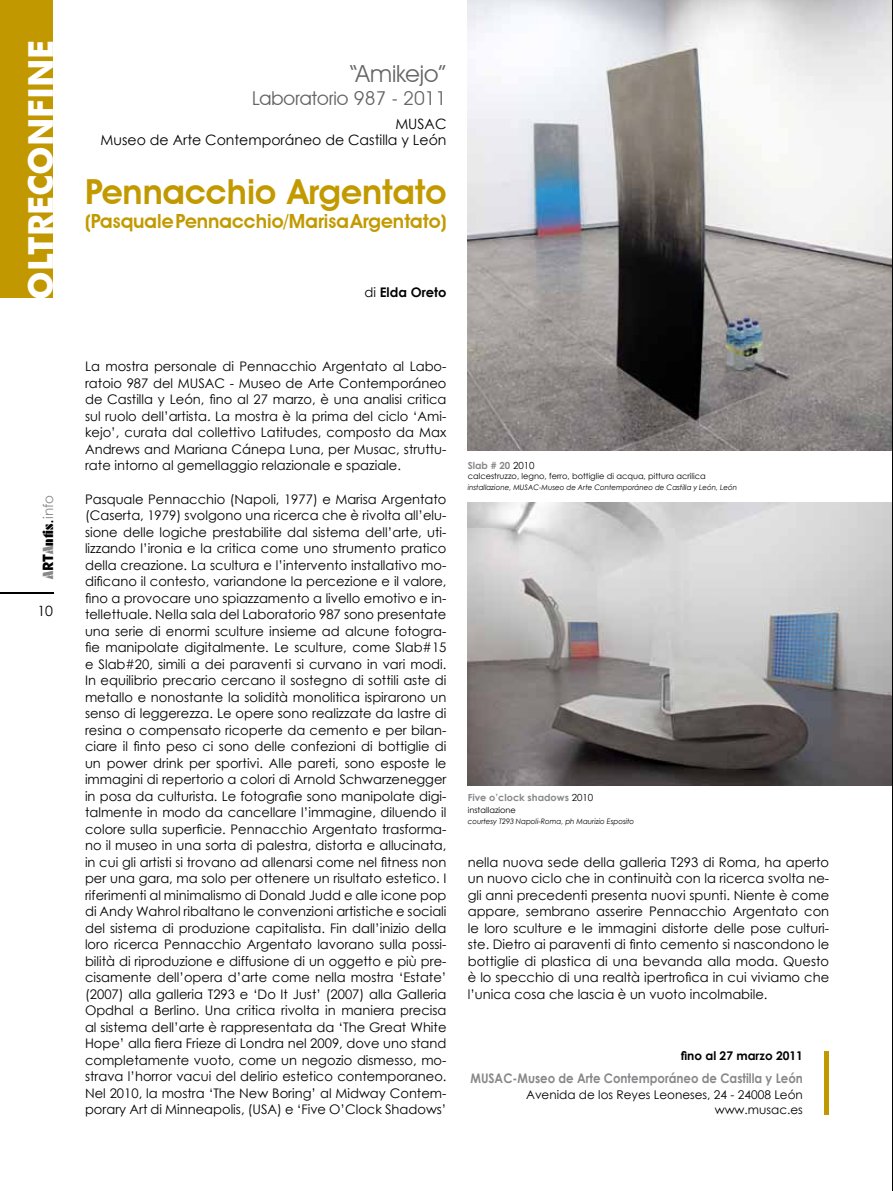
<style>
.page{position:relative;width:893px;height:1191px;background:#fff}
.page>*{position:absolute;margin:0;border:0;box-sizing:border-box;transform-origin:0 0}
.t1{font:600 34.5px "Avant Garde IT Cby BT";color:#c29a00}
.t2{font:700 34.5px "Futura BT";color:#fff}
.t3{font:23.55px "Avant Garde IT Cby BT";color:#646567}
.t4{font:600 19.5px "Avant Garde IT Cby BT";color:#c29a00}
.t5{font:19.2px "Avant Garde IT Cby BT";color:#646567}
.t6{font:14.25px/16.5px "Century Gothic";color:#000;text-align:right}
.t7{font:14.1px "Futura Black BT";color:#000}
.t8{font:14.1px "Century Gothic";color:#000}
.t9{font:13.2px/16.5px "Century Gothic";color:#000;text-align:justify}
.t10{font:700 13.2px "Century Gothic";color:#87888a;scale:.89 1}
.t11{font:700 13.2px "Century Gothic";color:#000}
.t12{font:12px/15px "Century Gothic";color:#000;text-align:right}
.t13{font:700 12px "Century Gothic";color:#000}
.t14{font:700 9.75px "Century Gothic";color:#87888a}
.t15{font:8.25px "Century Gothic";color:#000}
.t16{font:italic 7.5px "Century Gothic";color:#000;scale:.95 1}
.s1{color:#87888a}
.s2{font-family:"Futura BT";font-weight:700;font-size:14.25px}
.s3{font-family:"Century Gothic";font-size:17.25px}
.s4{font-family:"Century Gothic";font-size:13.65px;color:#87888a}
.s5{color:#c29800}
.s6{font-weight:400}
.s7{font-weight:400;color:#000}
</style>
<div class="page">
<div style="left:0;top:0;width:53px;height:297px;background:#c29800"></div>
<img style="left:468px;top:0;width:423px;height:450px">
<div style="left:824px;top:1050px;width:5px;height:64px;background:#c29800"></div>
<img style="left:468px;top:502px;width:423px;height:283px">
<hr style="left:0;top:592px;width:53px;height:1px;background:#000">
<hr style="left:891px;top:0;width:2px;height:1191px;background:#000">
<h1 class="t2" style="left:20px;top:300px;width:262px;rotate:-90deg">OLTRECONFINE</h1>
<p class="t7" style="left:40px;top:579px;width:86px;rotate:-90deg"><span class="s1">A</span><span class="s2">RT</span><span class="s1">A</span>ntis<span class="s3">.</span><span class="s4">info</span></p>
<p class="t8" style="left:37px;top:601px;width:17px">10</p>
<h2 class="t3" style="left:349px;top:59px;width:99px">“Amikejo”</h2>
<h3 class="t5" style="left:252px;top:86px;width:196px">Laboratorio 987 - 2011</h3>
<p class="t6" style="left:101px;top:115px;width:347px">MUSAC<br>Museo de Arte Contemporáneo de Castilla y León</p>
<h1 class="t1" style="left:85px;top:171px;width:363px">Pen<span class="s5">na</span>cchio Argentato</h1>
<h3 class="t4" style="left:85px;top:209px;width:363px">(Pasquale Pennacchio/Marisa Argentato)</h3>
<p class="t11" style="left:365px;top:282px;width:83px"><span class="s6">di</span> Elda Oreto</p>
<p class="t9" style="left:85px;top:358px;width:363px">La mostra personale di Pennacchio Argentato al Labo&shy;ratoio 987 del MUSAC - Museo de Arte Contemporáneo de Castilla y León, fino al 27 marzo, è una analisi critica sul ruolo dell’artista. La mostra è la prima del ciclo ‘Ami&shy;kejo’, curata dal collettivo Latitudes, composto da Max Andrews and Mariana Cánepa Luna, per Musac, struttu&shy;rate intorno al gemellaggio relazionale e spaziale.</p>
<p class="t9" style="left:85px;top:490px;width:363px">Pasquale Pennacchio (Napoli, 1977) e Marisa Argentato (Caserta, 1979) svolgono una ricerca che è rivolta all’elu&shy;sione delle logiche prestabilite dal sistema dell’arte, uti&shy;lizzando l’ironia e la critica come uno strumento pratico della creazione. La scultura e l’intervento installativo mo&shy;dificano il contesto, variandone la percezione e il valore, fino a provocare uno spiazzamento a livello emotivo e in&shy;tellettuale. Nella sala del Laboratorio 987 sono presentate una serie di enormi sculture insieme ad alcune fotogra&shy;fie manipolate digitalmente. Le sculture, come Slab#15 e Slab#20, simili a dei paraventi si curvano in vari modi.<br>In equilibrio precario cercano il sostegno di sottili aste di metallo e nonostante la solidità monolitica ispirarono un senso di leggerezza. Le opere sono realizzate da lastre di resina o compensato ricoperte da cemento e per bilan&shy;ciare il finto peso ci sono delle confezioni di bottiglie di un power drink per sportivi. Alle pareti, sono esposte le immagini di repertorio a colori di Arnold Schwarzenegger in posa da culturista. Le fotografie sono manipolate digi&shy;talmente in modo da cancellare l’immagine, diluendo il colore sulla superficie. Pennacchio Argentato trasforma&shy;no il museo in una sorta di palestra, distorta e allucinata, in cui gli artisti si trovano ad allenarsi come nel fitness non per una gara, ma solo per ottenere un risultato estetico. I riferimenti al minimalismo di Donald Judd e alle icone pop di Andy Wahrol ribaltano le convenzioni artistiche e sociali del sistema di produzione capitalista. Fin dall’inizio della loro ricerca Pennacchio Argentato lavorano sulla possi&shy;bilità di riproduzione e diffusione di un oggetto e più pre&shy;cisamente dell’opera d’arte come nella mostra ‘Estate’ (2007) alla galleria T293 e ‘Do It Just’ (2007) alla Galleria Opdhal a Berlino. Una critica rivolta in maniera precisa al sistema dell’arte è rappresentata da ‘The Great White Hope’ alla fiera Frieze di Londra nel 2009, dove uno stand completamente vuoto, come un negozio dismesso, mo&shy;strava l’horror vacui del delirio estetico contemporaneo.<br>Nel 2010, la mostra ‘The New Boring’ al Midway Contem&shy;porary Art di Minneapolis, (USA) e ‘Five O’Clock Shadows’</p>
<p class="t14" style="left:468px;top:458px;width:68px">Slab # 20 <span class="s7">2010</span></p>
<p class="t15" style="left:468px;top:470px;width:240px">calcestruzzo, legno, ferro, bottiglie di acqua, pittura acrilica</p>
<p class="t16" style="left:468px;top:482px;width:285px">installazione, MUSAC-Museo de Arte Contemporáneo de Castilla y León, León</p>
<p class="t14" style="left:468px;top:790px;width:127px">Five o’clock shadows <span class="s7">2010</span></p>
<p class="t15" style="left:468px;top:804px;width:50px">installazione</p>
<p class="t16" style="left:468px;top:815px;width:177px">courtesy T293 Napoli-Roma, ph Maurizio Esposito</p>
<p class="t9" style="left:468px;top:853px;width:363px">nella nuova sede della galleria T293 di Roma, ha aperto un nuovo ciclo che in continuità con la ricerca svolta ne&shy;gli anni precedenti presenta nuovi spunti. Niente è come appare, sembrano asserire Pennacchio Argentato con le loro sculture e le immagini distorte delle pose culturi&shy;ste. Dietro ai paraventi di finto cemento si nascondono le bottiglie di plastica di una bevanda alla moda. Questo è lo specchio di una realtà ipertrofica in cui viviamo che l’unica cosa che lascia è un vuoto incolmabile.</p>
<p class="t13" style="left:681px;top:1046px;width:123px">fino al 27 marzo 2011</p>
<p class="t10" style="left:470px;top:1068px;width:375px">MUSAC-Museo de Arte Contemporáneo de Castilla y León</p>
<p class="t12" style="left:526px;top:1087px;width:278px">Avenida de los Reyes Leoneses, 24 - 24008 León www.musac.es</p>
</div>
